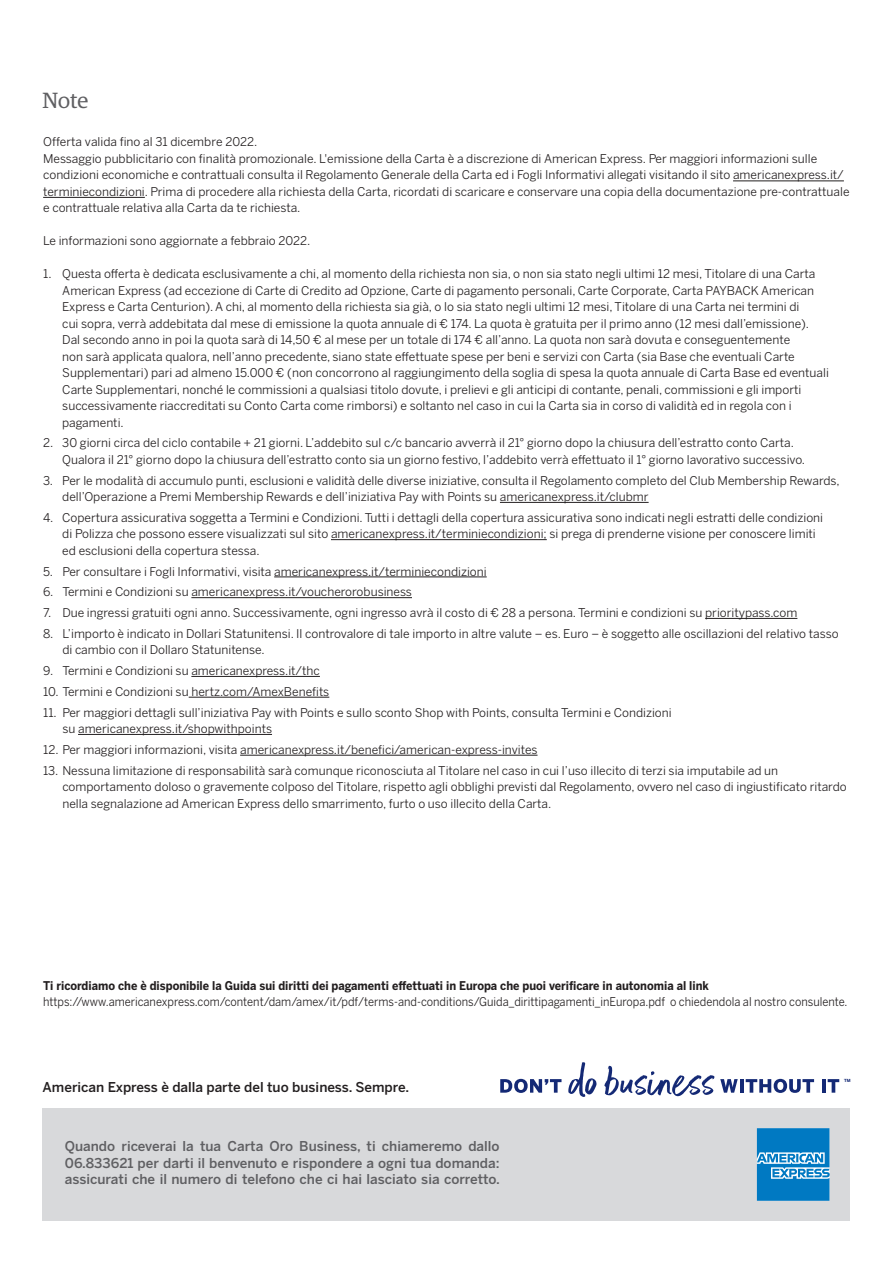
<style>
.page{position:relative;width:893px;height:1263px;background:#fff}
.page>*{position:absolute;margin:0;border:0;box-sizing:border-box;transform-origin:0 0}
.t1{font:22.05px "Guardian Egyp";color:#5f5f62}
.t2{font:500 13.5px/16.2px "Benton Sans";color:#5f5f62;text-align:justify}
.t3{font:500 13.5px "Benton Sans";color:#231f20}
.t4{font:12px/16.5px "Benton Sans";color:#231f20}
.t5{font:12px "Benton Sans";color:#231f20;scale:.92 1}
.t6{font:700 12px "Benton Sans";color:#231f20;scale:.92 1}
.t7{font:700 4.2px "Benton Sans";color:#142975}
</style>
<div class="page">
<div style="left:43px;top:1108px;width:807px;height:112px;background:#d8d9db"></div>
<hr style="left:500px;top:502px;width:149px;height:1px;background:#231f20">
<hr style="left:331px;top:539px;width:216px;height:1px;background:#231f20">
<hr style="left:274px;top:577px;width:213px;height:1px;background:#231f20">
<hr style="left:191px;top:597px;width:221px;height:1px;background:#231f20">
<hr style="left:705px;top:618px;width:92px;height:1px;background:#231f20">
<hr style="left:191px;top:676px;width:129px;height:1px;background:#231f20">
<hr style="left:189px;top:697px;width:140px;height:1px;background:#231f20">
<hr style="left:78px;top:734px;width:194px;height:1px;background:#231f20">
<hr style="left:240px;top:755px;width:297px;height:1px;background:#231f20">
<hr style="left:43px;top:197px;width:102px;height:1px;background:#231f20">
<hr style="left:733px;top:181px;width:111px;height:1px;background:#231f20">
<svg style="left:500px;top:1079px;width:61px;height:14px"></svg>
<svg style="left:720px;top:1079px;width:18px;height:14px"></svg>
<hr style="left:740px;top:1079px;width:3px;height:14px;background:#142975">
<svg style="left:746px;top:1079px;width:68px;height:14px"></svg>
<hr style="left:822px;top:1079px;width:3px;height:14px;background:#142975">
<svg style="left:828px;top:1079px;width:11px;height:14px"></svg>
<svg style="left:568px;top:1062px;width:146px;height:35px"></svg>
<svg style="left:757px;top:1128px;width:73px;height:73px;background:#258cca"></svg>
<h1 class="t1" style="left:43px;top:86px;width:47px">Note</h1>
<p class="t4" style="left:43px;top:133px;width:808px">Offerta valida fino al 31 dicembre 2022.<br>Messaggio pubblicitario con finalità promozionale. L'emissione della Carta è a discrezione di American Express. Per maggiori informazioni sulle condizioni economiche e contrattuali consulta il Regolamento Generale della Carta ed i Fogli Informativi allegati visitando il sito americanexpress.it/ terminiecondizioni. Prima di procedere alla richiesta della Carta, ricordati di scaricare e conservare una copia della documentazione pre-contrattuale e contrattuale relativa alla Carta da te richiesta.</p>
<p class="t4" style="left:43px;top:232px;width:269px">Le informazioni sono aggiornate a febbraio 2022.</p>
<p class="t4" style="left:62px;top:265px;width:768px;text-indent:-19px">1. Questa offerta è dedicata esclusivamente a chi, al momento della richiesta non sia, o non sia stato negli ultimi 12 mesi, Titolare di una Carta American Express (ad eccezione di Carte di Credito ad Opzione, Carte di pagamento personali, Carte Corporate, Carta PAYBACK American Express e Carta Centurion). A chi, al momento della richiesta sia già, o lo sia stato negli ultimi 12 mesi, Titolare di una Carta nei termini di<br>cui sopra, verrà addebitata dal mese di emissione la quota annuale di € 174. La quota è gratuita per il primo anno (12 mesi dall’emissione).<br>Dal secondo anno in poi la quota sarà di 14,50 € al mese per un totale di 174 € all’anno. La quota non sarà dovuta e conseguentemente<br>non sarà applicata qualora, nell’anno precedente, siano state effettuate spese per beni e servizi con Carta (sia Base che eventuali Carte Supplementari) pari ad almeno 15.000 € (non concorrono al raggiungimento della soglia di spesa la quota annuale di Carta Base ed eventuali Carte Supplementari, nonché le commissioni a qualsiasi titolo dovute, i prelievi e gli anticipi di contante, penali, commissioni e gli importi successivamente riaccreditati su Conto Carta come rimborsi) e soltanto nel caso in cui la Carta sia in corso di validità ed in regola con i pagamenti.</p>
<p class="t4" style="left:62px;top:435px;width:744px;text-indent:-19px">2. 30 giorni circa del ciclo contabile + 21 giorni. L’addebito sul c/c bancario avverrà il 21° giorno dopo la chiusura dell’estratto conto Carta.<br>Qualora il 21° giorno dopo la chiusura dell’estratto conto sia un giorno festivo, l’addebito verrà effettuato il 1° giorno lavorativo successivo.</p>
<p class="t4" style="left:62px;top:472px;width:779px;text-indent:-19px">3. Per le modalità di accumulo punti, esclusioni e validità delle diverse iniziative, consulta il Regolamento completo del Club Membership Rewards, dell’Operazione a Premi Membership Rewards e dell’iniziativa Pay with Points su americanexpress.it/clubmr</p>
<p class="t4" style="left:62px;top:509px;width:762px;text-indent:-19px">4. Copertura assicurativa soggetta a Termini e Condizioni. Tutti i dettagli della copertura assicurativa sono indicati negli estratti delle condizioni di Polizza che possono essere visualizzati sul sito americanexpress.it/terminiecondizioni; si prega di prenderne visione per conoscere limiti ed esclusioni della copertura stessa.</p>
<p class="t4" style="left:43px;top:563px;width:445px">5. Per consultare i Fogli Informativi, visita americanexpress.it/terminiecondizioni</p>
<p class="t4" style="left:43px;top:584px;width:370px">6. Termini e Condizioni su americanexpress.it/voucherorobusiness</p>
<p class="t4" style="left:43px;top:604px;width:756px">7. Due ingressi gratuiti ogni anno. Successivamente, ogni ingresso avrà il costo di € 28 a persona. Termini e condizioni su prioritypass.com</p>
<p class="t4" style="left:62px;top:625px;width:778px;text-indent:-19px">8. L’importo è indicato in Dollari Statunitensi. Il controvalore di tale importo in altre valute – es. Euro – è soggetto alle oscillazioni del relativo tasso di cambio con il Dollaro Statunitense.</p>
<p class="t4" style="left:43px;top:662px;width:278px">9. Termini e Condizioni su americanexpress.it/thc</p>
<p class="t4" style="left:43px;top:683px;width:288px">10. Termini e Condizioni su hertz.com/AmexBenefits</p>
<p class="t4" style="left:62px;top:704px;width:611px;text-indent:-19px">11. Per maggiori dettagli sull’iniziativa Pay with Points e sullo sconto Shop with Points, consulta Termini e Condizioni su americanexpress.it/shopwithpoints</p>
<p class="t4" style="left:43px;top:741px;width:496px">12. Per maggiori informazioni, visita americanexpress.it/benefici/american-express-invites</p>
<p class="t4" style="left:62px;top:762px;width:786px;text-indent:-19px">13. Nessuna limitazione di responsabilità sarà comunque riconosciuta al Titolare nel caso in cui l’uso illecito di terzi sia imputabile ad un comportamento doloso o gravemente colposo del Titolare, rispetto agli obblighi previsti dal Regolamento, ovvero nel caso di ingiustificato ritardo nella segnalazione ad American Express dello smarrimento, furto o uso illecito della Carta.</p>
<p class="t6" style="left:43px;top:978px;width:725px">Ti ricordiamo che è disponibile la Guida sui diritti dei pagamenti effettuati in Europa che puoi verificare in autonomia al link</p>
<p class="t5" style="left:43px;top:995px;width:876px">https://www.americanexpress.com/content/dam/amex/it/pdf/terms-and-conditions/Guida_dirittipagamenti_inEuropa.pdf o chiedendola al nostro consulente.</p>
<p class="t3" style="left:43px;top:1079px;width:368px">American Express è dalla parte del tuo business. Sempre.</p>
<p class="t2" style="left:65px;top:1138px;width:437px">Quando riceverai la tua Carta Oro Business, ti chiameremo dallo 06.833621 per darti il benvenuto e rispondere a ogni tua domanda: assicurati che il numero di telefono che ci hai lasciato sia corretto.</p>
<p class="t7" style="left:844px;top:1078px;width:8px">TM</p>
</div>
